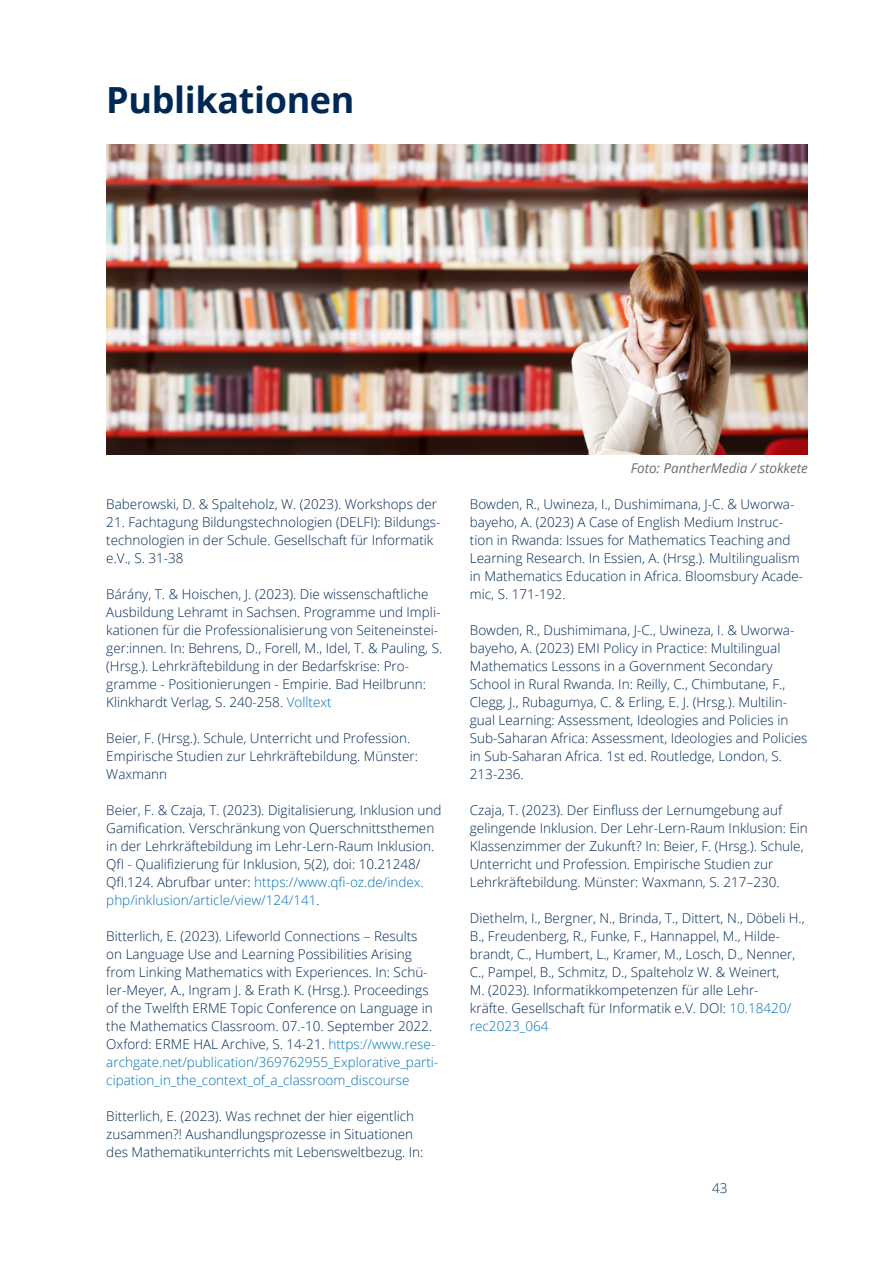
<style>
.page{position:relative;width:893px;height:1263px;background:#fff}
.page>*{position:absolute;margin:0;border:0;box-sizing:border-box;transform-origin:0 0}
.t1{font:700 36px "Open Sans";letter-spacing:-.01em;color:#002855}
.t2{font:300 13.5px/18px "Open Sans";color:#002855}
.t3{font:italic 13.5px "Open Sans";color:#68706f}
.s1{color:#0071b8}
</style>
<div class="page">
<img style="left:106px;top:145px;width:702px;height:310px">
<h1 class="t1" style="left:106px;top:74px;width:250px">Publikationen</h1>
<p class="t2" style="left:106px;top:494px;width:332px">Baberowski, D. &amp; Spalteholz, W. (2023). Workshops der</p>
<p class="t2" style="left:106px;top:512px;width:336px">21. Fachtagung Bildungstechnologien (DELFI): Bildungs&shy;technologien in der Schule. Gesellschaft für Informatik e.V., S. 31-38</p>
<p class="t2" style="left:106px;top:584px;width:337px">Bárány, T. &amp; Hoischen, J. (2023). Die wissenschaftliche Ausbildung Lehramt in Sachsen. Programme und Impli&shy;kationen für die Professionalisierung von Seiteneinstei&shy;ger:innen. In: Behrens, D., Forell, M., Idel, T. &amp; Pauling, S. (Hrsg.). Lehrkräftebildung in der Bedarfskrise: Pro&shy;gramme - Positionierungen - Empirie. Bad Heilbrunn:<br>Klinkhardt Verlag, S. 240-258. <span class="s1">Volltext</span></p>
<p class="t2" style="left:106px;top:728px;width:313px">Beier, F. (Hrsg.). Schule, Unterricht und Profession.<br>Empirische Studien zur Lehrkräftebildung. Münster:<br>Waxmann</p>
<p class="t2" style="left:106px;top:800px;width:337px">Beier, F. &amp; Czaja, T. (2023). Digitalisierung, Inklusion und Gamification. Verschränkung von Querschnittsthemen in der Lehrkräftebildung im Lehr-Lern-Raum Inklusion.<br>QfI - Qualifizierung für Inklusion, 5(2), doi: 10.21248/ QfI.124. Abrufbar unter: <span class="s1">https://www.qfi-oz.de/index. php/inklusion/article/view/124/141</span>.</p>
<p class="t2" style="left:106px;top:926px;width:333px">Bitterlich, E. (2023). Lifeworld Connections – Results<br>on Language Use and Learning Possibilities Arising from Linking Mathematics with Experiences. In: Schü&shy;ler-Meyer, A., Ingram J. &amp; Erath K. (Hrsg.). Proceedings of the Twelfth ERME Topic Conference on Language in the Mathematics Classroom. 07.-10. September 2022.<br>Oxford: ERME HAL Archive, S. 14-21. <span class="s1">https://www.rese&shy;archgate.net/publication/369762955_Explorative_parti&shy;cipation_in_the_context_of_a_classroom_discourse</span></p>
<p class="t2" style="left:106px;top:1106px;width:319px">Bitterlich, E. (2023). Was rechnet der hier eigentlich zusammen?! Aushandlungsprozesse in Situationen des Mathematikunterrichts mit Lebensweltbezug. In:</p>
<p class="t3" style="left:631px;top:458px;width:179px">Foto: PantherMedia / stokkete</p>
<p class="t2" style="left:470px;top:494px;width:335px">Bowden, R., Uwineza, I., Dushimimana, J-C. &amp; Uworwa&shy;bayeho, A. (2023) A Case of English Medium Instruc&shy;tion in Rwanda: Issues for Mathematics Teaching and Learning Research. In Essien, A. (Hrsg.). Multilingualism in Mathematics Education in Africa. Bloomsbury Acade&shy;mic, S. 171-192.</p>
<p class="t2" style="left:470px;top:620px;width:339px">Bowden, R., Dushimimana, J-C., Uwineza, I. &amp; Uworwa&shy;bayeho, A. (2023) EMI Policy in Practice: Multilingual Mathematics Lessons in a Government Secondary School in Rural Rwanda. In: Reilly, C., Chimbutane, F., Clegg, J., Rubagumya, C. &amp; Erling, E. J. (Hrsg.). Multilin&shy;gual Learning: Assessment, Ideologies and Policies in Sub-Saharan Africa: Assessment, Ideologies and Policies in Sub-Saharan Africa. 1st ed. Routledge, London, S.<br>213-236.</p>
<p class="t2" style="left:470px;top:800px;width:340px">Czaja, T. (2023). Der Einfluss der Lernumgebung auf gelingende Inklusion. Der Lehr-Lern-Raum Inklusion: Ein Klassenzimmer der Zukunft? In: Beier, F. (Hrsg.). Schule, Unterricht und Profession. Empirische Studien zur Lehrkräftebildung. Münster: Waxmann, S. 217–230.</p>
<p class="t2" style="left:470px;top:908px;width:336px">Diethelm, I., Bergner, N., Brinda, T., Dittert, N., Döbeli H., B., Freudenberg, R., Funke, F., Hannappel, M., Hilde&shy;brandt, C., Humbert, L., Kramer, M., Losch, D., Nenner, C., Pampel, B., Schmitz, D., Spalteholz W. &amp; Weinert,<br>M. (2023). Informatikkompetenzen für alle Lehr-<br>kräfte. Gesellschaft für Informatik e.V. DOI: <span class="s1">10.18420/ rec2023_064</span></p>
<p class="t2" style="left:712px;top:1178px;width:17px">43</p>
</div>
